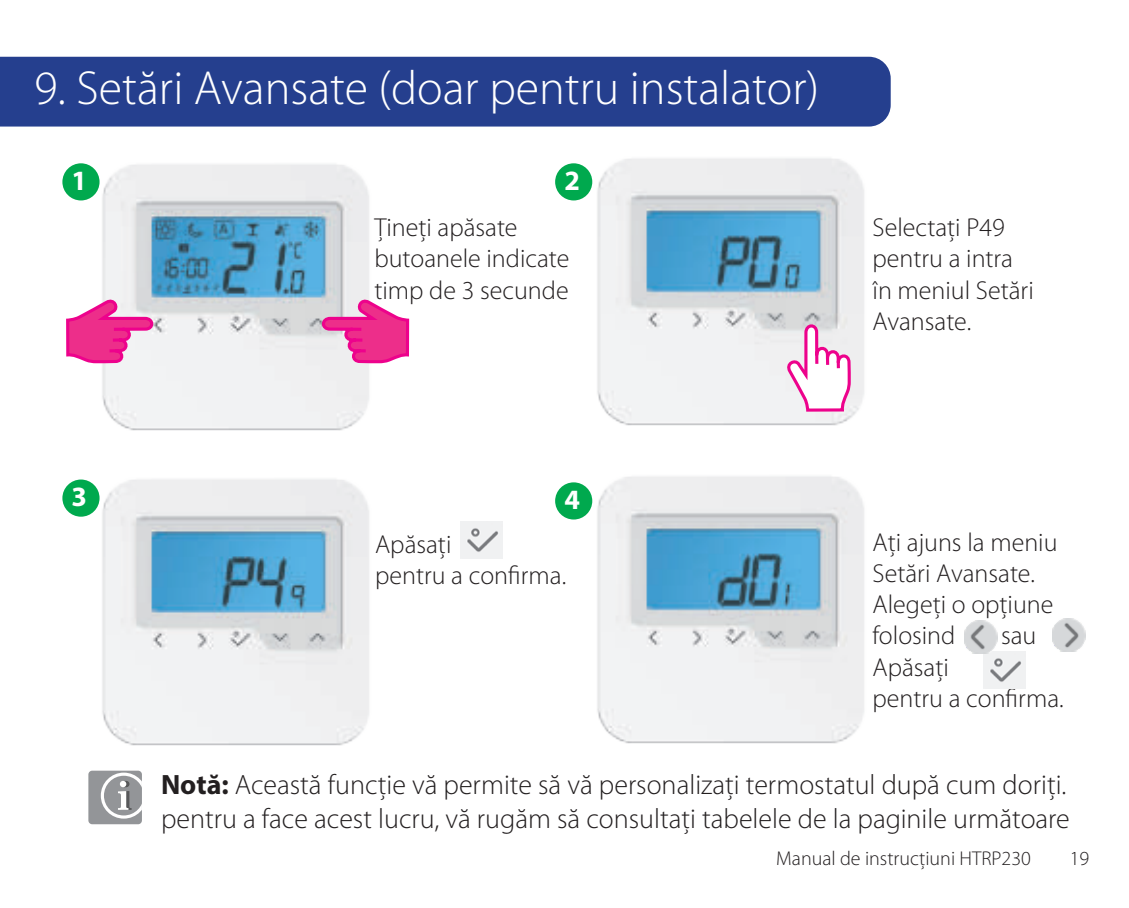
<style>
.page{position:relative;width:1129px;height:908px;background:#fff}
.page>*{position:absolute;margin:0;border:0;box-sizing:border-box;transform-origin:0 0}
.t1{font:300 48px "Myriad Pro";color:#fff}
.t2{font:300 28px/33.6px "Myriad Pro";color:#231f20}
.t3{font:700 28px "Myriad Pro";color:#fff}
.t4{font:300 26px/31.2px "Myriad Pro";color:#231f20}
.t5{font:300 20px "Myriad Pro";color:#231f20}
.s1{font-weight:700}
</style>
<div class="page">
<div style="left:0;top:57px;width:890px;height:69px;background:#253f8e"></div>
<img style="left:983px;top:651px;width:41px;height:37px">
<img style="left:585px;top:476px;width:279px;height:268px">
<img style="left:90px;top:479px;width:279px;height:267px">
<div style="left:62px;top:479px;width:37px;height:37px;background:#00a94e;border-radius:50%"></div>
<img style="left:90px;top:164px;width:293px;height:267px">
<img style="left:585px;top:158px;width:279px;height:268px">
<div style="left:62px;top:163px;width:37px;height:37px;background:#00a94e;border-radius:50%"></div>
<div style="left:555px;top:163px;width:37px;height:37px;background:#00a94e;border-radius:50%"></div>
<div style="left:555px;top:482px;width:37px;height:37px;background:#00a94e;border-radius:50%"></div>
<svg style="left:66px;top:299px;width:87px;height:64px"></svg>
<svg style="left:322px;top:299px;width:87px;height:64px;background:#ec70b1"></svg>
<svg style="left:787px;top:324px;width:63px;height:87px"></svg>
<img style="left:1052px;top:618px;width:33px;height:33px">
<img style="left:964px;top:620px;width:33px;height:33px">
<div style="left:88px;top:770px;width:54px;height:53px;background:#939598;border-radius:4px"></div>
<svg style="left:99px;top:770px;width:43px;height:49px"></svg>
<img style="left:461px;top:521px;width:41px;height:37px">
<h1 class="t1" style="left:34px;top:62px;width:786px">9. Setări Avansate (doar pentru instalator)</h1>
<p class="t3" style="left:72px;top:162px;width:17px">1</p>
<p class="t3" style="left:564px;top:162px;width:17px">2</p>
<p class="t3" style="left:72px;top:478px;width:17px">3</p>
<p class="t4" style="left:374px;top:212px;width:196px">Țineți apăsate butoanele indicate timp de 3 secunde</p>
<p class="t3" style="left:564px;top:481px;width:17px">4</p>
<p class="t4" style="left:375px;top:529px;width:193px">Apăsați<br>pentru a confirma.</p>
<p class="t4" style="left:872px;top:212px;width:163px">Selectați P49 pentru a intra în meniul Setări<br>Avansate.</p>
<p class="t4" style="left:872px;top:526px;width:186px">Ați ajuns la meniu<br>Setări Avansate.<br>Alegeți o opțiune folosind</p>
<p class="t4" style="left:1000px;top:620px;width:37px">sau</p>
<p class="t4" style="left:872px;top:651px;width:193px">Apăsați<br>pentru a confirma.</p>
<p class="t2" style="left:161px;top:767px;width:910px"><span class="s1">Notă:</span> Această funcție vă permite să vă personalizați termostatul după cum doriți. pentru a face acest lucru, vă rugăm să consultați tabelele de la paginile următoare</p>
<p class="t5" style="left:776px;top:846px;width:256px">Manual de instrucțiuni HTRP230</p>
<p class="t5" style="left:1069px;top:846px;width:21px">19</p>
</div>
